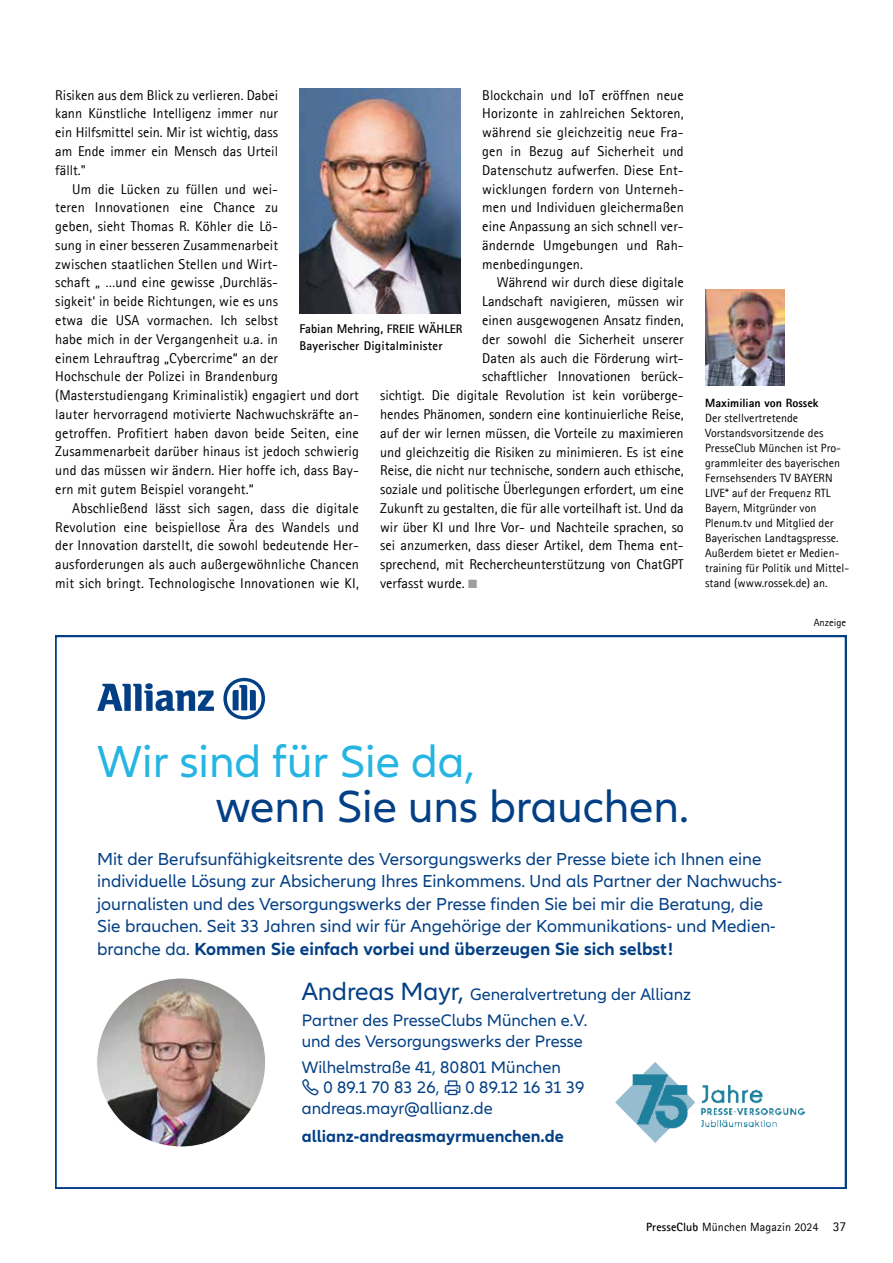
<style>
.page{position:relative;width:893px;height:1263px;background:#fff}
.page>*{position:absolute;margin:0;border:0;box-sizing:border-box;transform-origin:0 0}
.t1{font:46.5px "Allianz Neo";color:#033f85}
.t2{font:46.5px "Allianz Neo";color:#26b5e3}
.t3{font:700 18.15px "Allianz Neo";color:#033f85}
.t4{font:18px/22.5px "Allianz Neo";color:#033f85}
.t5{font:17.25px/26px "Allianz Neo";color:#033f85}
.t6{font:700 17.25px "Allianz Neo";color:#033f85}
.t7{font:14.25px/18.8px "Agfa Rotis Sans Serif";color:#000;text-align:justify}
.t8{font:700 12.75px/16.5px "Agfa Rotis Sans Serif";letter-spacing:.015em;color:#000}
.t9{font:12px/15px "Agfa Rotis Sans Serif";letter-spacing:.005em;color:#000}
.t10{font:800 12px "Agfa Rotis Sans Serif";letter-spacing:.005em;color:#000}
.t11{font:10.5px "Agfa Rotis Sans Serif";letter-spacing:.005em;color:#000}
.s1{color:#9d9d9c}
.s2{font-size:12.3px}
.s3{font-weight:400;font-size:18px}
.s4{font-size:25.8px}
.s5{font-weight:700}
.s6{font-size:13.5px}
</style>
<div class="page">
<img style="left:299px;top:88px;width:162px;height:226px">
<svg style="left:55px;top:636px;width:791px;height:552px"></svg>
<img style="left:705px;top:289px;width:79px;height:97px">
<svg style="left:301px;top:1078px;width:18px;height:18px"></svg>
<svg style="left:445px;top:1081px;width:15px;height:14px"></svg>
<p class="t7" style="left:55px;top:85px;width:224px">Risiken aus dem Blick zu verlieren. Dabei kann Künstliche Intelligenz immer nur ein Hilfsmittel sein. Mir ist wichtig, dass am Ende immer ein Mensch das Urteil fällt."</p>
<p class="t7" style="left:55px;top:179px;width:305px;text-align:left;text-indent:17px">Um die Lücken zu füllen und wei-<br>teren Innovationen eine Chance zu<br>geben, sieht Thomas R. Köhler die Lö-<br>sung in einer besseren Zusammenarbeit<br>zwischen staatlichen Stellen und Wirt-<br>schaft „ …und eine gewisse ‚Durchläs-<br>sigkeit‘ in beide Richtungen, wie es uns<br>etwa die USA vormachen. Ich selbst<br>habe mich in der Vergangenheit u.a. in<br>einem Lehrauftrag „Cybercrime“ an der<br>Hochschule der Polizei in Brandenburg (Masterstudiengang Kriminalistik) engagiert und dort lauter hervorragend motivierte Nachwuchskräfte an&shy;getroffen. Profitiert haben davon beide Seiten, eine Zusammenarbeit darüber hinaus ist jedoch schwierig und das müssen wir ändern. Hier hoffe ich, dass Bay&shy;ern mit gutem Beispiel vorangeht.“</p>
<p class="t7" style="left:55px;top:498px;width:305px;text-indent:17px">Abschließend lässt sich sagen, dass die digitale Revolution eine beispiellose Ära des Wandels und der Innovation darstellt, die sowohl bedeutende Her&shy;ausforderungen als auch außergewöhnliche Chancen mit sich bringt. Technologische Innovationen wie KI,</p>
<p class="t7" style="left:482px;top:85px;width:203px">Blockchain und IoT eröffnen neue Horizonte in zahlreichen Sektoren, während sie gleichzeitig neue Fra&shy;gen in Bezug auf Sicherheit und Datenschutz aufwerfen. Diese Ent&shy;wicklungen fordern von Unterneh&shy;men und Individuen gleichermaßen eine Anpassung an sich schnell ver&shy;ändernde Umgebungen und Rah&shy;menbedingungen.</p>
<p class="t7" style="left:497px;top:273px;width:188px">Während wir durch diese digitale</p>
<p class="t7" style="left:482px;top:292px;width:203px">Landschaft navigieren, müssen wir</p>
<p class="t7" style="left:482px;top:311px;width:203px">einen ausgewogenen Ansatz finden,</p>
<p class="t7" style="left:482px;top:329px;width:203px">der sowohl die Sicherheit unserer</p>
<p class="t7" style="left:482px;top:348px;width:203px">Daten als auch die Förderung wirt-</p>
<p class="t7" style="left:482px;top:367px;width:203px">schaftlicher Innovationen berück-</p>
<p class="t7" style="left:380px;top:386px;width:305px">sichtigt. Die digitale Revolution ist kein vorüberge-</p>
<p class="t7" style="left:380px;top:405px;width:305px">hendes Phänomen, sondern eine kontinuierliche Reise,</p>
<p class="t7" style="left:380px;top:423px;width:305px">auf der wir lernen müssen, die Vorteile zu maximieren</p>
<p class="t7" style="left:380px;top:442px;width:305px">und gleichzeitig die Risiken zu minimieren. Es ist eine</p>
<p class="t7" style="left:380px;top:461px;width:305px">Reise, die nicht nur technische, sondern auch ethische,</p>
<p class="t7" style="left:380px;top:480px;width:305px">soziale und politische Überlegungen erfordert, um eine</p>
<p class="t7" style="left:380px;top:499px;width:305px">Zukunft zu gestalten, die für alle vorteilhaft ist. Und da</p>
<p class="t7" style="left:380px;top:517px;width:305px">wir über KI und Ihre Vor- und Nachteile sprachen, so</p>
<p class="t7" style="left:380px;top:536px;width:305px">sei anzumerken, dass dieser Artikel, dem Thema ent-</p>
<p class="t7" style="left:380px;top:555px;width:305px">sprechend, mit Rechercheunterstützung von ChatGPT</p>
<p class="t7" style="left:380px;top:574px;width:99px">verfasst wurde. <span class="s1">■</span></p>
<p class="t8" style="left:299px;top:321px;width:165px">Fabian Mehring, <span class="s2">FREIE WÄHLER<br></span>Bayerischer Digitalminister</p>
<p class="t10" style="left:705px;top:395px;width:115px">Maximilian von Rossek</p>
<p class="t9" style="left:705px;top:410px;width:146px">Der stellvertretende<br>Vorstandsvorsitzende des<br>PresseClub München ist Pro&shy;grammleiter des bayerischen<br>Fernsehsenders TV BAYERN<br>LIVE* auf der Frequenz RTL<br>Bayern, Mitgründer von<br>Plenum.tv und Mitglied der<br>Bayerischen Landtagspresse.<br>Außerdem bietet er Medien&shy;training für Politik und Mittel&shy;stand (www.rossek.de) an.</p>
<p class="t11" style="left:814px;top:616px;width:34px">Anzeige</p>
<h1 class="t2" style="left:97px;top:735px;width:379px">Wir sind für Sie da,</h1>
<h1 class="t1" style="left:216px;top:780px;width:475px">wenn Sie uns brauchen.</h1>
<p class="t4" style="left:97px;top:848px;width:687px">Mit der Berufsunfähigkeitsrente des Versorgungswerks der Presse biete ich Ihnen eine individuelle Lösung zur Absicherung Ihres Einkommens. Und als Partner der Nachwuchs&shy;journalisten und des Versorgungswerks der Presse finden Sie bei mir die Beratung, die Sie brauchen. Seit 33 Jahren sind wir für Angehörige der Kommunikations- und Medien-</p>
<p class="t3" style="left:97px;top:938px;width:577px"><span class="s3">branche da.</span> Kommen Sie einfach vorbei und überzeugen Sie sich selbst!</p>
<p class="t5" style="left:302px;top:982px;width:391px"><span class="s4">Andreas Mayr,</span> Generalvertretung der Allianz<br>Partner des PresseClubs München e.V.</p>
<p class="t5" style="left:302px;top:1028px;width:282px">und des Versorgungswerks der Presse<br>Wilhelmstraße 41, 80801 München</p>
<p class="t5" style="left:323px;top:1075px;width:118px">0 89.1 70 83 26,</p>
<p class="t5" style="left:302px;top:1078px;width:284px;line-height:20.7px;text-indent:164px">0 89.12 16 31 39 andreas.mayr@allianz.de</p>
<p class="t6" style="left:302px;top:1126px;width:264px">allianz-andreasmayrmuenchen.de</p>
<p class="t9" style="left:646px;top:1219px;width:202px"><span class="s5">PresseClub</span> München Magazin 2024 <span class="s6">37</span></p>
</div>
